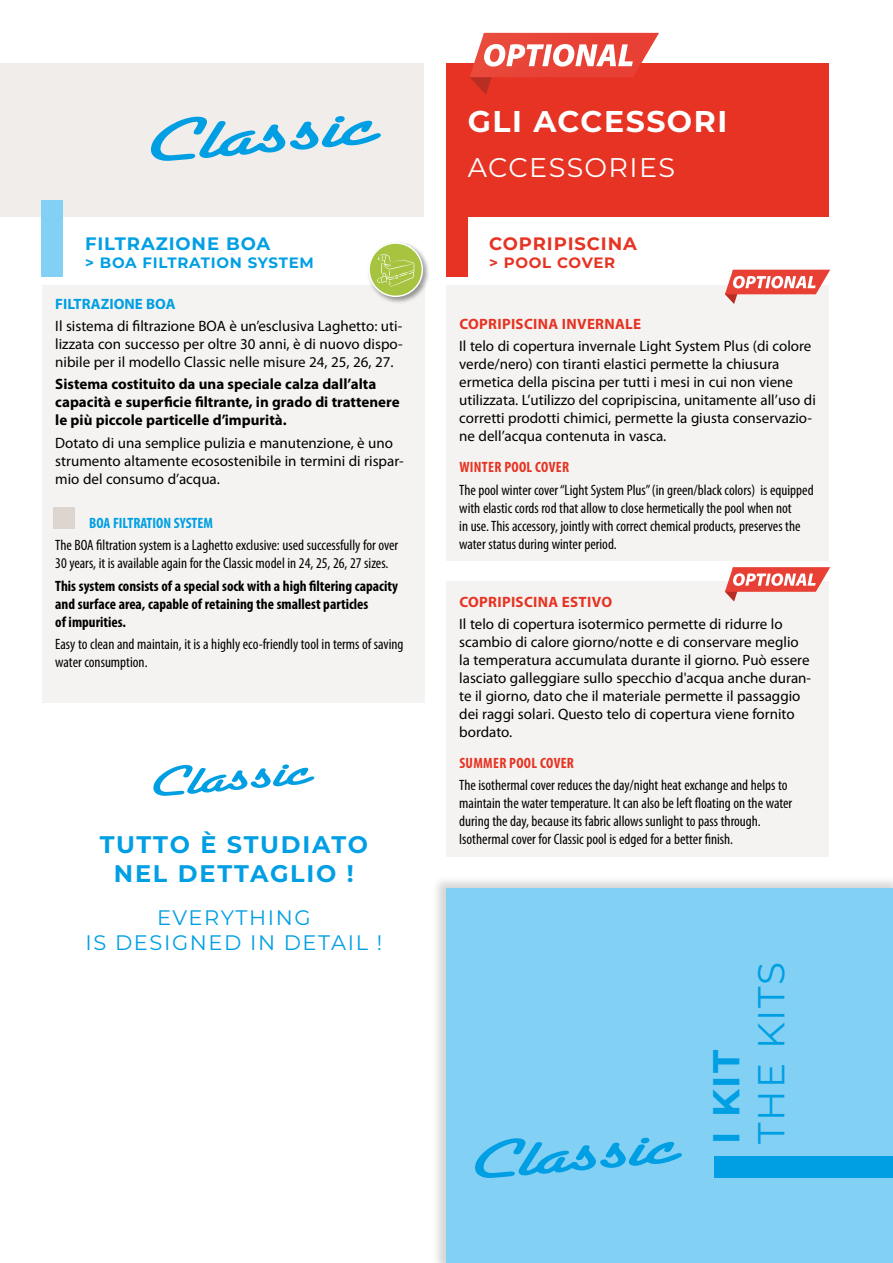
<style>
.page{position:relative;width:893px;height:1263px;background:#fff}
.page>*{position:absolute;margin:0;border:0;box-sizing:border-box;transform-origin:0 0}
.t1{font:37.5px "Montserrat";letter-spacing:.05em;color:#009fe3}
.t2{font:700 37.5px "Montserrat";color:#009fe3}
.t3{font:700 30px "Montserrat";letter-spacing:.05em;color:#fff}
.t4{font:27px "Montserrat";letter-spacing:.05em;color:#fff}
.t5{font:700 24px/28.8px "Montserrat";letter-spacing:.075em;color:#009fe3;text-align:center}
.t6{font:21px/25.2px "Montserrat";letter-spacing:.075em;color:#009fe3;text-align:center}
.t7{font:700 18px "Montserrat";letter-spacing:.05em;color:#009fe3}
.t8{font:700 18px "Montserrat";letter-spacing:.05em;color:#e63323}
.t9{font:15px/18px "Myriad Pro";color:#000}
.t10{font:condensed 15px/18px "Myriad Pro";color:#000}
.t11{font:700 15px/18px "Myriad Pro";color:#000}
.t12{font:700 condensed 15px/18px "Myriad Pro";color:#000}
.t13{font:700 15px "Myriad Pro";letter-spacing:.02em;color:#e63323}
.t14{font:700 condensed 15px "Myriad Pro";letter-spacing:.02em;color:#e63323}
.t15{font:700 15px "Montserrat";letter-spacing:.05em;color:#009fe3}
.t16{font:700 condensed 15px "Myriad Pro";color:#009fe3}
.t17{font:700 15px "Myriad Pro";color:#009fe3}
.t18{font:700 15px "Montserrat";letter-spacing:.05em;color:#e63323}
</style>
<div class="page">
<div style="left:446px;top:286px;width:383px;height:275px;background:#f5f3f1"></div>
<div style="left:446px;top:581px;width:383px;height:276px;background:#f5f3f1"></div>
<svg style="left:725px;top:270px;width:105px;height:34px"></svg>
<svg style="left:725px;top:567px;width:105px;height:34px"></svg>
<div style="left:43px;top:285px;width:382px;height:417px;background:#f5f3f1"></div>
<div style="left:0;top:64px;width:423px;height:153px;background:#f0edeb"></div>
<div style="left:41px;top:200px;width:22px;height:76px;background:#83d0f5"></div>
<div style="left:53px;top:508px;width:21px;height:21px;background:#dcd5d0"></div>
<div style="left:446px;top:64px;width:383px;height:153px;background:#e63323"></div>
<div style="left:446px;top:200px;width:22px;height:76px;background:#e63323"></div>
<svg style="left:469px;top:33px;width:190px;height:62px"></svg>
<div style="left:367px;top:241px;width:63px;height:63px;background:#000;opacity:.4"></div>
<div style="left:369px;top:243px;width:53px;height:53px;background:#a6c440;border-radius:50%"></div>
<div style="left:368px;top:242px;width:55px;height:55px;border:2px solid #fff;border-radius:50%"></div>
<svg style="left:377px;top:254px;width:37px;height:33px"></svg>
<div style="left:432px;top:875px;width:461px;height:388px;background:#000;opacity:.17"></div>
<div style="left:446px;top:889px;width:447px;height:374px;background:#83d0f5"></div>
<div style="left:714px;top:1157px;width:179px;height:21px;background:#009fe3"></div>
<svg style="left:151px;top:116px;width:230px;height:45px"></svg>
<svg style="left:475px;top:1137px;width:207px;height:41px"></svg>
<svg style="left:153px;top:764px;width:161px;height:32px"></svg>
<p class="t7" style="left:85px;top:231px;width:187px">FILTRAZIONE BOA</p>
<p class="t15" style="left:85px;top:252px;width:230px">&gt; BOA FILTRATION SYSTEM</p>
<p class="t17" style="left:55px;top:295px;width:122px">FILTRAZIONE BOA</p>
<p class="t9" style="left:55px;top:317px;width:349px;text-align:justify">Il sistema di filtrazione BOA è un’esclusiva Laghetto: uti&shy;lizzata con successo per oltre 30 anni, è di nuovo dispo&shy;nibile per il modello Classic nelle misure 24, 25, 26, 27.</p>
<p class="t11" style="left:55px;top:376px;width:346px">Sistema costituito da una speciale calza dall’alta capacità e superficie filtrante, in grado di trattenere le più piccole particelle d’impurità.</p>
<p class="t9" style="left:55px;top:434px;width:350px">Dotato di una semplice pulizia e manutenzione, è uno strumento altamente ecosostenibile in termini di rispar&shy;mio del consumo d’acqua.</p>
<p class="t16" style="left:89px;top:515px;width:125px">BOA FILTRATION SYSTEM</p>
<p class="t10" style="left:55px;top:537px;width:345px">The BOA filtration system is a Laghetto exclusive: used successfully for over<br>30 years, it is available again for the Classic model in 24, 25, 26, 27 sizes.</p>
<p class="t12" style="left:55px;top:577px;width:344px">This system consists of a special sock with a high filtering capacity and surface area, capable of retaining the smallest particles<br>of impurities.</p>
<p class="t10" style="left:55px;top:635px;width:350px">Easy to clean and maintain, it is a highly eco-friendly tool in terms of saving water consumption.</p>
<h3 class="t5" style="left:100px;top:829px;width:270px">TUTTO È STUDIATO<br>NEL DETTAGLIO !</h3>
<h3 class="t6" style="left:86px;top:904px;width:298px">EVERYTHING<br>IS DESIGNED IN DETAIL !</h3>
<h2 class="t3" style="left:468px;top:99px;width:261px">GLI ACCESSORI</h2>
<h3 class="t4" style="left:468px;top:148px;width:209px">ACCESSORIES</h3>
<p class="t8" style="left:489px;top:231px;width:149px">COPRIPISCINA</p>
<p class="t18" style="left:489px;top:252px;width:128px">&gt; POOL COVER</p>
<p class="t13" style="left:459px;top:315px;width:183px">COPRIPISCINA INVERNALE</p>
<p class="t9" style="left:459px;top:337px;width:358px">Il telo di copertura invernale Light System Plus (di colore verde/nero) con tiranti elastici permette la chiusura ermetica della piscina per tutti i mesi in cui non viene utilizzata. L’utilizzo del copripiscina, unitamente all’uso di corretti prodotti chimici, permette la giusta conservazio&shy;ne dell’acqua contenuta in vasca.</p>
<p class="t14" style="left:459px;top:459px;width:111px">WINTER POOL COVER</p>
<p class="t10" style="left:459px;top:481px;width:356px">The pool winter cover “Light System Plus” (in green/black colors) is equipped with elastic cords rod that allow to close hermetically the pool when not<br>in use. This accessory, jointly with correct chemical products, preserves the water status during winter period.</p>
<p class="t13" style="left:459px;top:593px;width:154px">COPRIPISCINA ESTIVO</p>
<p class="t9" style="left:459px;top:615px;width:353px">Il telo di copertura isotermico permette di ridurre lo scambio di calore giorno/notte e di conservare meglio la temperatura accumulata durante il giorno. Può essere lasciato galleggiare sullo specchio d'acqua anche duran&shy;te il giorno, dato che il materiale permette il passaggio dei raggi solari. Questo telo di copertura viene fornito bordato.</p>
<p class="t14" style="left:459px;top:755px;width:116px">SUMMER POOL COVER</p>
<p class="t10" style="left:459px;top:777px;width:335px">The isothermal cover reduces the day/night heat exchange and helps to maintain the water temperature. It can also be left floating on the water during the day, because its fabric allows sunlight to pass through.<br>Isothermal cover for Classic pool is edged for a better finish.</p>
<h1 class="t2" style="left:699px;top:1144px;width:95px;rotate:-90deg">I KIT</h1>
<h1 class="t1" style="left:745px;top:1144px;width:184px;rotate:-90deg">THE KITS</h1>
</div>
